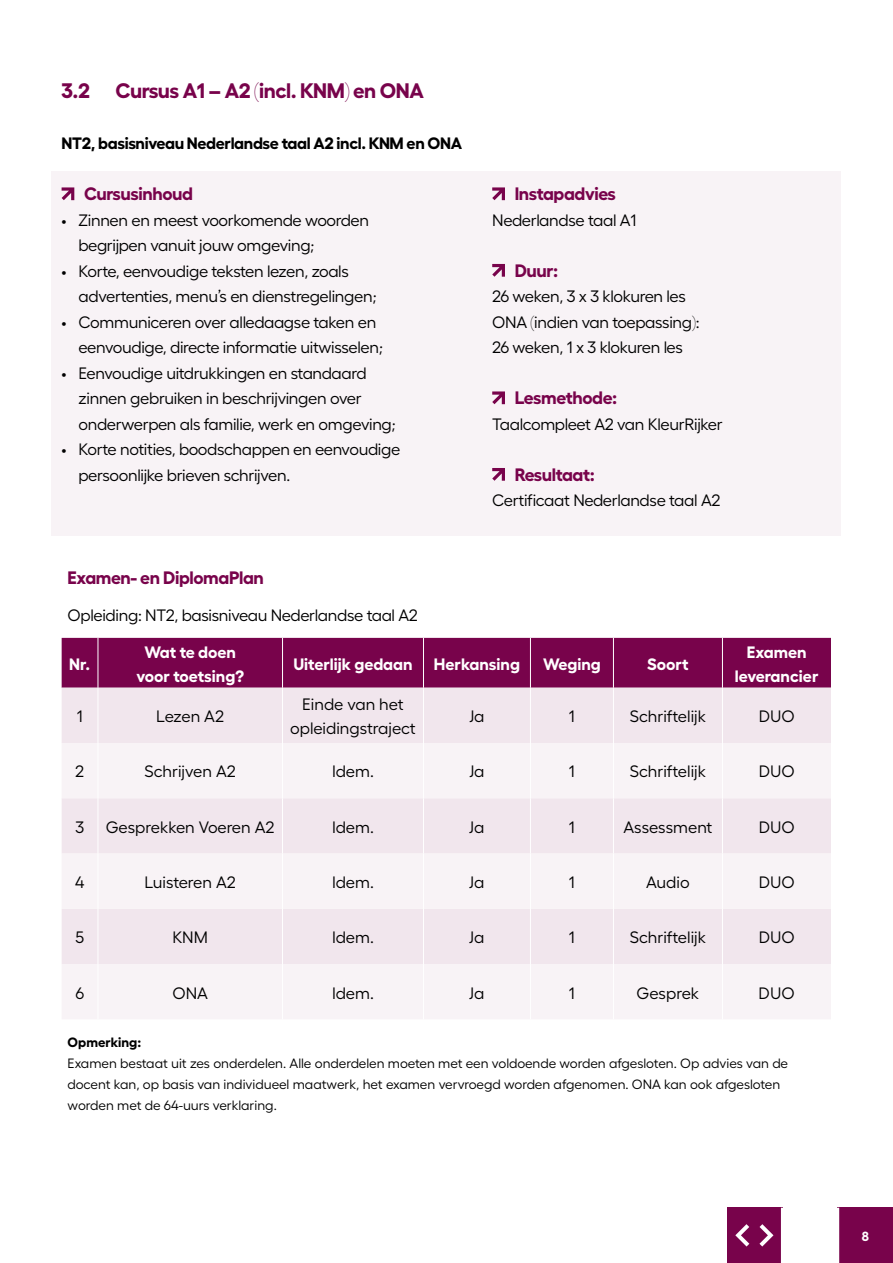
<style>
.page{position:relative;width:893px;height:1263px;background:#fff}
.page>*{position:absolute;margin:0;border:0;box-sizing:border-box;transform-origin:0 0}
.t1{font:700 21px "Fellix";letter-spacing:-.02em;color:#78034b}
.t2{font:700 18px "Fellix";letter-spacing:-.02em;color:#78034b}
.t3{font:16.5px/25.5px "Fellix";letter-spacing:-.02em;color:#000}
.t4{font:16.5px/24px "Fellix";color:#000;text-align:center}
.t5{font:700 16.5px/24px "Fellix";color:#fff;text-align:center}
.t6{font:700 16.5px "Fellix";letter-spacing:-.02em;color:#000}
.t7{font:13.5px/21px "Fellix";color:#000}
.t8{font:700 13.5px "Fellix";color:#000}
.t9{font:700 13.35px "Fellix";color:#fff}
</style>
<div class="page">
<div style="left:52px;top:171px;width:789px;height:364px;background:#f8f3f6"></div>
<svg style="left:62px;top:187px;width:12px;height:13px"></svg>
<svg style="left:492px;top:187px;width:13px;height:13px"></svg>
<svg style="left:492px;top:264px;width:13px;height:13px"></svg>
<svg style="left:492px;top:391px;width:13px;height:13px"></svg>
<svg style="left:492px;top:468px;width:13px;height:13px"></svg>
<div style="left:62px;top:638px;width:769px;height:50px;background:#78034b"></div>
<div style="left:62px;top:688px;width:769px;height:55px;background:#f1e6ed"></div>
<svg style="left:62px;top:743px;width:769px;height:276px;fill:#f8f3f6"></svg>
<hr style="left:98px;top:638px;width:1px;height:50px;background:#fff">
<hr style="left:282px;top:638px;width:1px;height:50px;background:#fff">
<hr style="left:423px;top:638px;width:1px;height:50px;background:#fff">
<hr style="left:530px;top:638px;width:1px;height:50px;background:#fff">
<hr style="left:613px;top:638px;width:1px;height:50px;background:#fff">
<hr style="left:722px;top:638px;width:1px;height:50px;background:#fff">
<hr style="left:98px;top:688px;width:1px;height:55px;background:#fff">
<hr style="left:282px;top:688px;width:1px;height:55px;background:#fff">
<hr style="left:423px;top:688px;width:1px;height:55px;background:#fff">
<hr style="left:530px;top:688px;width:1px;height:55px;background:#fff">
<hr style="left:613px;top:688px;width:1px;height:55px;background:#fff">
<hr style="left:722px;top:688px;width:1px;height:55px;background:#fff">
<hr style="left:98px;top:743px;width:1px;height:55px;background:#fff">
<hr style="left:282px;top:743px;width:1px;height:55px;background:#fff">
<hr style="left:423px;top:743px;width:1px;height:55px;background:#fff">
<hr style="left:530px;top:743px;width:1px;height:55px;background:#fff">
<hr style="left:613px;top:743px;width:1px;height:55px;background:#fff">
<hr style="left:722px;top:743px;width:1px;height:55px;background:#fff">
<hr style="left:98px;top:798px;width:1px;height:55px;background:#fff">
<hr style="left:282px;top:798px;width:1px;height:55px;background:#fff">
<hr style="left:423px;top:798px;width:1px;height:55px;background:#fff">
<hr style="left:530px;top:798px;width:1px;height:55px;background:#fff">
<hr style="left:613px;top:798px;width:1px;height:55px;background:#fff">
<hr style="left:722px;top:798px;width:1px;height:55px;background:#fff">
<hr style="left:98px;top:853px;width:1px;height:56px;background:#fff">
<hr style="left:282px;top:853px;width:1px;height:56px;background:#fff">
<hr style="left:423px;top:853px;width:1px;height:56px;background:#fff">
<hr style="left:530px;top:853px;width:1px;height:56px;background:#fff">
<hr style="left:613px;top:853px;width:1px;height:56px;background:#fff">
<hr style="left:722px;top:853px;width:1px;height:56px;background:#fff">
<hr style="left:98px;top:909px;width:1px;height:55px;background:#fff">
<hr style="left:282px;top:909px;width:1px;height:55px;background:#fff">
<hr style="left:423px;top:909px;width:1px;height:55px;background:#fff">
<hr style="left:530px;top:909px;width:1px;height:55px;background:#fff">
<hr style="left:613px;top:909px;width:1px;height:55px;background:#fff">
<hr style="left:722px;top:909px;width:1px;height:55px;background:#fff">
<hr style="left:98px;top:964px;width:1px;height:55px;background:#fff">
<hr style="left:282px;top:964px;width:1px;height:55px;background:#fff">
<hr style="left:423px;top:964px;width:1px;height:55px;background:#fff">
<hr style="left:530px;top:964px;width:1px;height:55px;background:#fff">
<hr style="left:613px;top:964px;width:1px;height:55px;background:#fff">
<hr style="left:722px;top:964px;width:1px;height:55px;background:#fff">
<div style="left:838px;top:1208px;width:55px;height:55px;background:#78034b"></div>
<div style="left:727px;top:1208px;width:55px;height:55px;background:#78034b"></div>
<hr style="left:836px;top:1208px;width:3px;height:55px;background:#fff">
<hr style="left:781px;top:1208px;width:3px;height:55px;background:#fff">
<svg style="left:759px;top:1224px;width:14px;height:22px"></svg>
<svg style="left:735px;top:1224px;width:14px;height:22px"></svg>
<p class="t1" style="left:62px;top:74px;width:364px">3.2 Cursus A1 – A2 (incl. KNM) en ONA</p>
<p class="t6" style="left:62px;top:130px;width:402px">NT2, basisniveau Nederlandse taal A2 incl. KNM en ONA</p>
<p class="t2" style="left:84px;top:179px;width:110px">Cursusinhoud</p>
<p class="t3" style="left:79px;top:206px;width:292px;text-indent:-17px">• Zinnen en meest voorkomende woorden begrijpen vanuit jouw omgeving;</p>
<p class="t3" style="left:79px;top:257px;width:300px;text-indent:-17px">• Korte, eenvoudige teksten lezen, zoals advertenties, menu’s en dienstregelingen;</p>
<p class="t3" style="left:79px;top:308px;width:306px;text-indent:-17px">• Communiceren over alledaagse taken en eenvoudige, directe informatie uitwisselen;</p>
<p class="t3" style="left:79px;top:358px;width:319px;text-indent:-17px">• Eenvoudige uitdrukkingen en standaard zinnen gebruiken in beschrijvingen over onderwerpen als familie, werk en omgeving;</p>
<p class="t3" style="left:79px;top:435px;width:323px;text-indent:-17px">• Korte notities, boodschappen en eenvoudige persoonlijke brieven schrijven.</p>
<p class="t2" style="left:515px;top:179px;width:103px">Instapadvies</p>
<p class="t3" style="left:492px;top:206px;width:146px">Nederlandse taal A1</p>
<p class="t2" style="left:515px;top:256px;width:45px">Duur:</p>
<p class="t3" style="left:492px;top:282px;width:209px">26 weken, 3 x 3 klokuren les<br>ONA (indien van toepassing):<br>26 weken, 1 x 3 klokuren les</p>
<p class="t2" style="left:515px;top:383px;width:104px">Lesmethode:</p>
<p class="t3" style="left:492px;top:410px;width:232px">Taalcompleet A2 van KleurRijker</p>
<p class="t2" style="left:515px;top:460px;width:82px">Resultaat:</p>
<p class="t3" style="left:492px;top:486px;width:230px">Certificaat Nederlandse taal A2</p>
<p class="t2" style="left:68px;top:563px;width:198px">Examen- en DiplomaPlan</p>
<p class="t3" style="left:68px;top:601px;width:352px">Opleiding: NT2, basisniveau Nederlandse taal A2</p>
<p class="t5" style="left:69px;top:650px;width:23px">Nr.</p>
<p class="t5" style="left:137px;top:638px;width:109px">Wat te doen voor toetsing?</p>
<p class="t5" style="left:293px;top:650px;width:121px">Uiterlijk gedaan</p>
<p class="t5" style="left:434px;top:650px;width:87px">Herkansing</p>
<p class="t5" style="left:543px;top:650px;width:59px">Weging</p>
<p class="t5" style="left:647px;top:650px;width:43px">Soort</p>
<p class="t5" style="left:735px;top:638px;width:85px">Examen leverancier</p>
<p class="t3" style="left:77px;top:702px;width:7px">1</p>
<p class="t3" style="left:156px;top:702px;width:69px">Lezen A2</p>
<p class="t4" style="left:290px;top:691px;width:127px">Einde van het opleidingstraject</p>
<p class="t3" style="left:469px;top:702px;width:17px">Ja</p>
<p class="t3" style="left:569px;top:702px;width:7px">1</p>
<p class="t4" style="left:630px;top:703px;width:78px">Schriftelijk</p>
<p class="t3" style="left:759px;top:702px;width:38px">DUO</p>
<p class="t3" style="left:75px;top:757px;width:11px">2</p>
<p class="t4" style="left:144px;top:758px;width:93px">Schrijven A2</p>
<p class="t3" style="left:332px;top:757px;width:43px">Idem.</p>
<p class="t3" style="left:469px;top:757px;width:17px">Ja</p>
<p class="t3" style="left:569px;top:757px;width:7px">1</p>
<p class="t4" style="left:630px;top:758px;width:78px">Schriftelijk</p>
<p class="t3" style="left:759px;top:757px;width:38px">DUO</p>
<p class="t3" style="left:75px;top:812px;width:10px">3</p>
<p class="t4" style="left:106px;top:813px;width:170px">Gesprekken Voeren A2</p>
<p class="t3" style="left:332px;top:812px;width:43px">Idem.</p>
<p class="t3" style="left:469px;top:812px;width:17px">Ja</p>
<p class="t3" style="left:569px;top:812px;width:7px">1</p>
<p class="t4" style="left:623px;top:813px;width:91px">Assessment</p>
<p class="t3" style="left:759px;top:812px;width:38px">DUO</p>
<p class="t3" style="left:75px;top:868px;width:11px">4</p>
<p class="t4" style="left:145px;top:868px;width:93px">Luisteren A2</p>
<p class="t3" style="left:332px;top:868px;width:43px">Idem.</p>
<p class="t3" style="left:469px;top:868px;width:17px">Ja</p>
<p class="t3" style="left:569px;top:868px;width:7px">1</p>
<p class="t3" style="left:646px;top:868px;width:45px">Audio</p>
<p class="t3" style="left:759px;top:868px;width:38px">DUO</p>
<p class="t3" style="left:75px;top:923px;width:10px">5</p>
<p class="t3" style="left:173px;top:923px;width:37px">KNM</p>
<p class="t3" style="left:332px;top:923px;width:43px">Idem.</p>
<p class="t3" style="left:469px;top:923px;width:17px">Ja</p>
<p class="t3" style="left:569px;top:923px;width:7px">1</p>
<p class="t4" style="left:630px;top:924px;width:78px">Schriftelijk</p>
<p class="t3" style="left:759px;top:923px;width:38px">DUO</p>
<p class="t3" style="left:75px;top:978px;width:10px">6</p>
<p class="t3" style="left:172px;top:978px;width:37px">ONA</p>
<p class="t3" style="left:332px;top:978px;width:43px">Idem.</p>
<p class="t3" style="left:469px;top:978px;width:17px">Ja</p>
<p class="t3" style="left:569px;top:978px;width:7px">1</p>
<p class="t4" style="left:637px;top:979px;width:64px">Gesprek</p>
<p class="t3" style="left:759px;top:978px;width:38px">DUO</p>
<p class="t8" style="left:68px;top:1031px;width:75px">Opmerking:</p>
<p class="t7" style="left:68px;top:1051px;width:722px">Examen bestaat uit zes onderdelen. Alle onderdelen moeten met een voldoende worden afgesloten. Op advies van de docent kan, op basis van individueel maatwerk, het examen vervroegd worden afgenomen. ONA kan ook afgesloten worden met de 64-uurs verklaring.</p>
<p class="t9" style="left:862px;top:1225px;width:9px">8</p>
</div>
